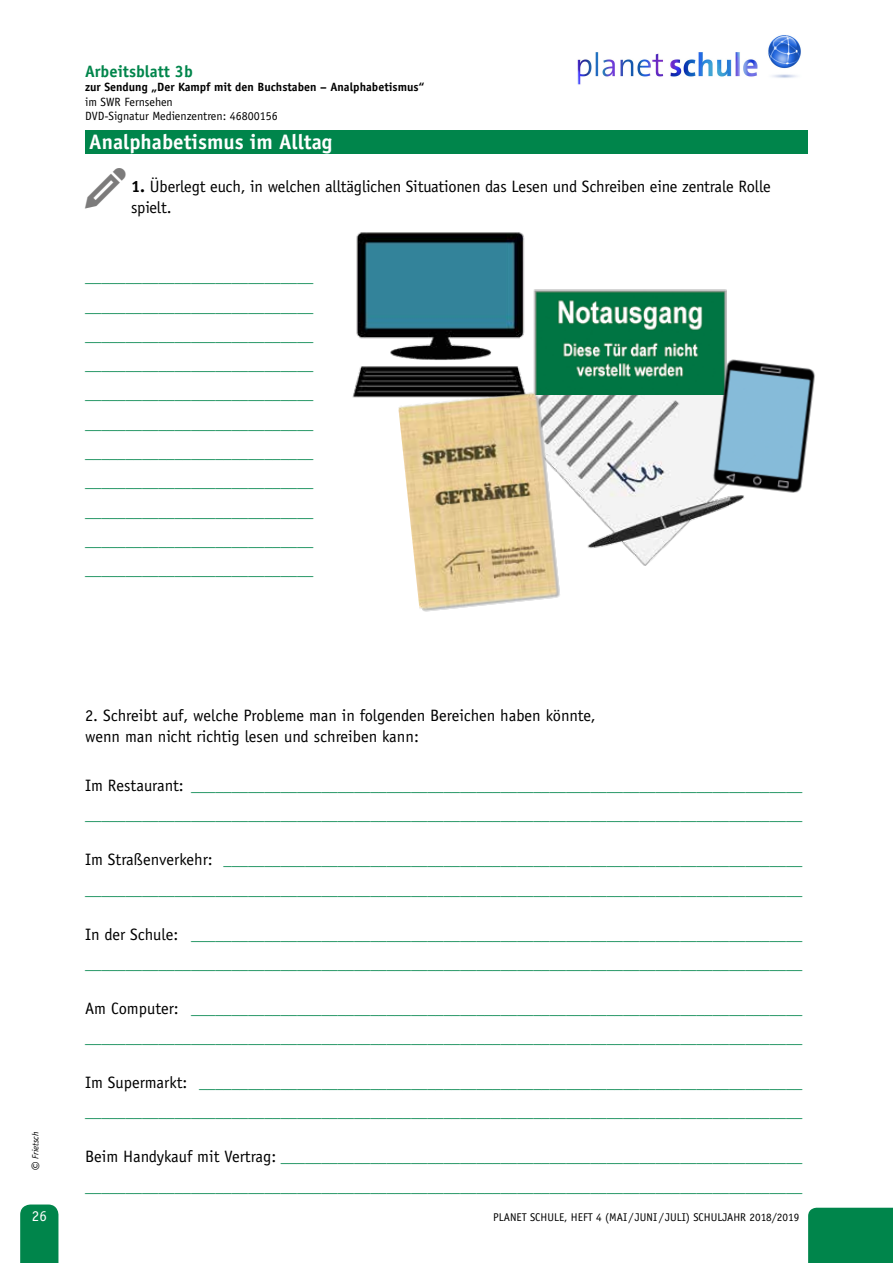
<style>
.page{position:relative;width:893px;height:1263px;background:#fff}
.page>*{position:absolute;margin:0;border:0;box-sizing:border-box;transform-origin:0 0}
.t1{font:700 21px "Officina Sans Std";color:#fff}
.t2{font:16.5px/29.2px "Officina Sans Std";color:#00854b}
.t3{font:16.5px/20.2px "Officina Sans Std";letter-spacing:-.01em;color:#000}
.t4{font:700 16.5px "Officina Sans Std";color:#00854b}
.t5{font:15px "Officina Sans Std";color:#fff}
.t6{font:700 12px "Officina Sans Std";color:#000}
.t7{font:12px/14.4px "Officina Sans Std";color:#000}
.t8{font:11.25px "Officina Sans Std";color:#000}
.t9{font:italic 9px "Officina Sans Std";color:#000}
.s1{font-weight:700}
.s2{font-size:16.5px}
.s3{color:#000}
</style>
<div class="page">
<div style="left:808px;top:1208px;width:85px;height:55px;background:#00854b"></div>
<div style="left:20px;top:1204px;width:38px;height:59px;background:#00854b"></div>
<div style="left:85px;top:130px;width:723px;height:23px;background:#00854b"></div>
<img style="left:563px;top:395px;width:182px;height:171px">
<img style="left:352px;top:232px;width:173px;height:166px">
<img style="left:533px;top:289px;width:194px;height:106px">
<img style="left:398px;top:391px;width:165px;height:221px">
<img style="left:709px;top:355px;width:106px;height:142px">
<img style="left:577px;top:35px;width:224px;height:50px">
<p class="t4" style="left:85px;top:61px;width:109px">Arbeitsblatt 3b</p>
<p class="t6" style="left:85px;top:80px;width:341px">zur Sendung „Der Kampf mit den Buchstaben – Analphabetismus“</p>
<p class="t7" style="left:85px;top:94px;width:194px">im SWR Fernsehen<br>DVD-Signatur Medienzentren: 46800156</p>
<p class="t1" style="left:89px;top:129px;width:245px">Analphabetismus im Alltag</p>
<p class="t3" style="left:131px;top:177px;width:641px"><span class="s1">1.</span> Überlegt euch, in welchen alltäglichen Situationen das Lesen und Schreiben eine zentrale Rolle spielt.</p>
<p class="t2" style="left:85px;top:262px;width:230px;text-align:justify">____________________________ ____________________________ ____________________________ ____________________________ ____________________________ ____________________________ ____________________________ ____________________________ ____________________________ ____________________________ ____________________________</p>
<p class="t9" style="left:30px;top:1170px;width:40px;rotate:-90deg"><span class="s2">©</span> Frietsch</p>
<p class="t5" style="left:32px;top:1207px;width:16px">26</p>
<p class="t3" style="left:85px;top:706px;width:512px">2. Schreibt auf, welche Probleme man in folgenden Bereichen haben könnte, wenn man nicht richtig lesen und schreiben kann:</p>
<p class="t2" style="left:85px;top:771px;width:719px"><span class="s3">Im Restaurant:</span> ___________________________________________________________________________ ________________________________________________________________________________________</p>
<p class="t2" style="left:85px;top:845px;width:719px"><span class="s3">Im Straßenverkehr:</span> _______________________________________________________________________ ________________________________________________________________________________________</p>
<p class="t2" style="left:85px;top:919px;width:719px"><span class="s3">In der Schule:</span> ___________________________________________________________________________ ________________________________________________________________________________________</p>
<p class="t2" style="left:85px;top:994px;width:719px"><span class="s3">Am Computer:</span> ___________________________________________________________________________ ________________________________________________________________________________________</p>
<p class="t2" style="left:85px;top:1068px;width:719px"><span class="s3">Im Supermarkt:</span> __________________________________________________________________________ ________________________________________________________________________________________</p>
<p class="t2" style="left:85px;top:1142px;width:719px"><span class="s3">Beim Handykauf mit Vertrag:</span> ________________________________________________________________ ________________________________________________________________________________________</p>
<p class="t8" style="left:493px;top:1211px;width:308px">PLANET SCHULE, HEFT 4 (MAI / JUNI / JULI) SCHULJAHR 2018/2019</p>
</div>
